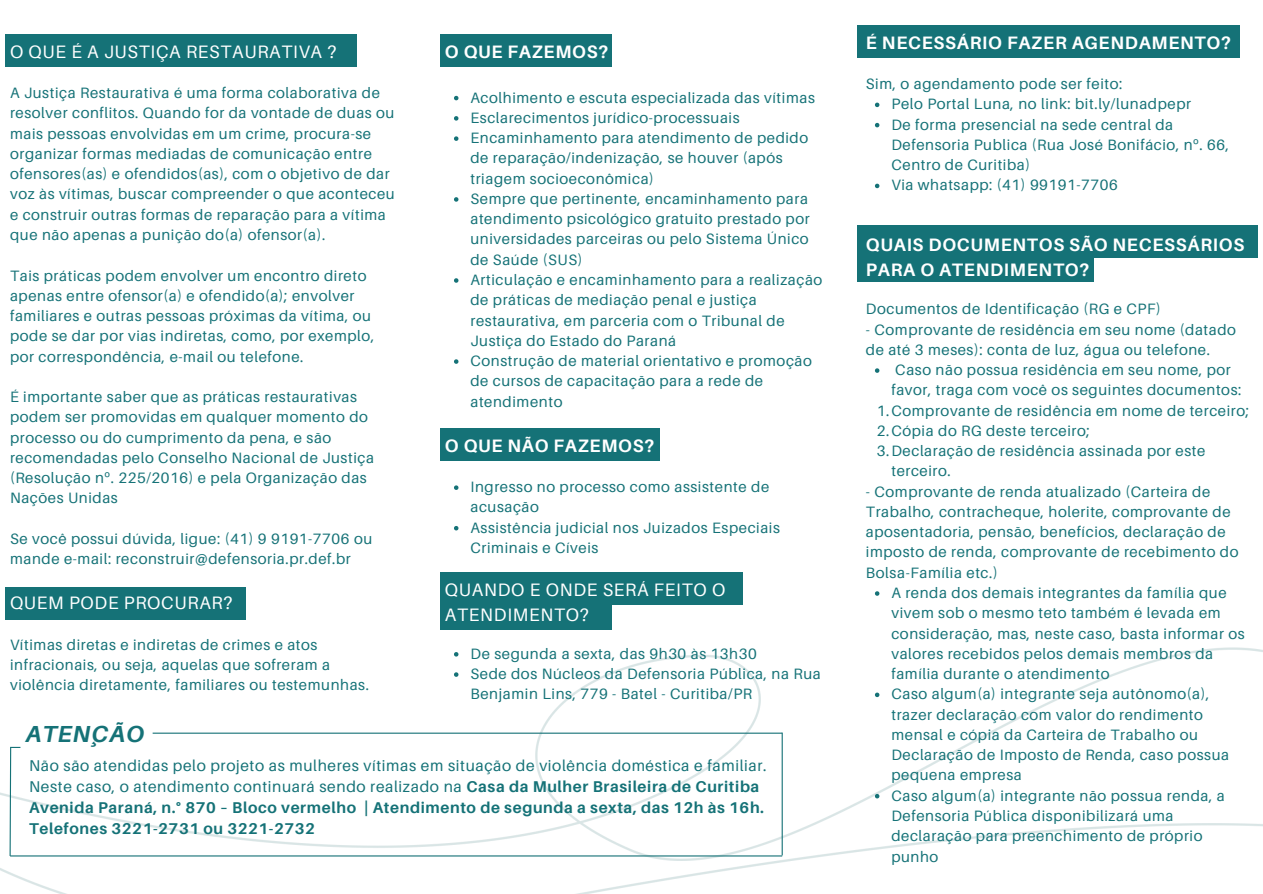
<style>
.page{position:relative;width:1263px;height:894px;background:#fff}
.page>*{position:absolute;margin:0;border:0;box-sizing:border-box;transform-origin:0 0}
.t1{font:italic 700 23.25px "Aileron";letter-spacing:.04em;color:#157277}
.t2{font:700 18px/24.8px "Aileron";letter-spacing:.04em;color:#fff}
.t3{font:18px/24.8px "Aileron";letter-spacing:.04em;color:#fff}
.t4{font:15.6px "Aileron";letter-spacing:.04em;color:#157277}
.t5{font:700 15.6px "Aileron";letter-spacing:.04em;color:#157277}
.t6{font:15px/20.2px "Aileron";letter-spacing:.04em;color:#157277}
.s1{font-family:"Noto Sans"}
.s2{font-weight:700}
</style>
<div class="page">
<img style="left:0;top:486px;width:1263px;height:407px">
<div style="left:440px;top:572px;width:303px;height:32px;background:#157277"></div>
<div style="left:440px;top:597px;width:172px;height:32px;background:#157277"></div>
<div style="left:857px;top:25px;width:383px;height:32px;background:#157277"></div>
<div style="left:857px;top:225px;width:401px;height:32px;background:#157277"></div>
<div style="left:857px;top:249px;width:237px;height:33px;background:#157277"></div>
<svg style="left:875px;top:103px;width:4px;height:4px"></svg>
<svg style="left:875px;top:123px;width:4px;height:4px"></svg>
<svg style="left:875px;top:184px;width:4px;height:4px"></svg>
<svg style="left:875px;top:368px;width:4px;height:5px"></svg>
<svg style="left:875px;top:591px;width:4px;height:4px"></svg>
<svg style="left:875px;top:692px;width:4px;height:5px"></svg>
<svg style="left:875px;top:793px;width:4px;height:5px"></svg>
<div style="left:5px;top:35px;width:352px;height:32px;background:#157277"></div>
<div style="left:5px;top:587px;width:241px;height:32px;background:#157277"></div>
<div style="left:440px;top:35px;width:172px;height:32px;background:#157277"></div>
<div style="left:440px;top:428px;width:220px;height:33px;background:#157277"></div>
<hr style="left:153px;top:732px;width:629px;height:1px;background:#157277">
<hr style="left:10px;top:855px;width:772px;height:1px;background:#157277">
<hr style="left:782px;top:732px;width:1px;height:123px;background:#157277">
<svg style="left:9px;top:746px;width:11px;height:110px"></svg>
<svg style="left:454px;top:96px;width:4px;height:4px"></svg>
<svg style="left:454px;top:116px;width:4px;height:5px"></svg>
<svg style="left:454px;top:136px;width:4px;height:5px"></svg>
<svg style="left:454px;top:197px;width:4px;height:5px"></svg>
<svg style="left:454px;top:278px;width:4px;height:5px"></svg>
<svg style="left:454px;top:359px;width:4px;height:5px"></svg>
<svg style="left:454px;top:485px;width:4px;height:5px"></svg>
<svg style="left:454px;top:526px;width:4px;height:4px"></svg>
<svg style="left:454px;top:652px;width:4px;height:4px"></svg>
<svg style="left:454px;top:672px;width:4px;height:4px"></svg>
<h3 class="t3" style="left:10px;top:38px;width:328px">O QUE É A JUSTIÇA RESTAURATIVA ?</h3>
<p class="t6" style="left:10px;top:82px;width:386px">A Justiça Restaurativa é uma forma colaborativa de resolver conflitos. Quando for da vontade de duas ou mais pessoas envolvidas em um crime, procura-se organizar formas mediadas de comunicação entre ofensores(as) e ofendidos(as), com o objetivo de dar voz às vítimas, buscar compreender o que aconteceu e construir outras formas de reparação para a vítima que não apenas a punição do(a) ofensor(a).</p>
<p class="t6" style="left:10px;top:265px;width:366px">Tais práticas podem envolver um encontro direto apenas entre ofensor(a) e ofendido(a); envolver familiares e outras pessoas próximas da vítima, ou pode se dar por vias indiretas, como, por exemplo, por correspondência, e-mail ou telefone.</p>
<p class="t6" style="left:10px;top:386px;width:365px">É importante saber que as práticas restaurativas podem ser promovidas em qualquer momento do processo ou do cumprimento da pena, e são recomendadas pelo Conselho Nacional de Justiça (Resolução n<span class="s1">º</span>. 225/2016) e pela Organização das Nações Unidas</p>
<p class="t6" style="left:10px;top:528px;width:364px">Se você possui dúvida, ligue: (41) 9 9191-7706 ou mande e-mail: reconstruir@defensoria.pr.def.br</p>
<h3 class="t3" style="left:10px;top:590px;width:224px">QUEM PODE PROCURAR?</h3>
<p class="t6" style="left:10px;top:634px;width:360px">Vítimas diretas e indiretas de crimes e atos infracionais, ou seja, aquelas que sofreram a violência diretamente, familiares ou testemunhas.</p>
<p class="t1" style="left:26px;top:719px;width:120px">ATENÇÃO</p>
<p class="t2" style="left:445px;top:38px;width:165px">O QUE FAZEMOS?</p>
<p class="t6" style="left:470px;top:87px;width:353px">Acolhimento e escuta especializada das vítimas Esclarecimentos jurídico-processuais Encaminhamento para atendimento de pedido de reparação/indenização, se houver (após triagem socioeconômica)<br>Sempre que pertinente, encaminhamento para atendimento psicológico gratuito prestado por universidades parceiras ou pelo Sistema Único de Saúde (SUS)<br>Articulação e encaminhamento para a realização de práticas de mediação penal e justiça restaurativa, em parceria com o Tribunal de Justiça do Estado do Paraná<br>Construção de material orientativo e promoção de cursos de capacitação para a rede de atendimento</p>
<p class="t2" style="left:445px;top:432px;width:211px">O QUE NÃO FAZEMOS?</p>
<p class="t6" style="left:470px;top:476px;width:311px">Ingresso no processo como assistente de acusação<br>Assistência judicial nos Juizados Especiais<br>Criminais e Cíveis</p>
<p class="t3" style="left:445px;top:576px;width:282px">QUANDO E ONDE SERÁ FEITO O<br>ATENDIMENTO?</p>
<p class="t6" style="left:470px;top:643px;width:352px">De segunda a sexta, das 9h30 às 13h30<br>Sede dos Núcleos da Defensoria Pública, na Rua<br>Benjamin Lins, 779 - Batel - Curitiba/PR</p>
<p class="t4" style="left:29px;top:755px;width:739px">Não são atendidas pelo projeto as mulheres vítimas em situação de violência doméstica e familiar.</p>
<h1 class="t4" style="left:29px;top:777px;width:732px">Neste caso, o atendimento continuará sendo realizado na <span class="s2">Casa da Mulher Brasileira de Curitiba</span></h1>
<p class="t5" style="left:29px;top:798px;width:736px">Avenida Paraná, n.° 870 – Bloco vermelho | Atendimento de segunda a sexta, das 12h às 16h.</p>
<p class="t5" style="left:29px;top:819px;width:287px">Telefones 3221-2731 ou 3221-2732</p>
<p class="t2" style="left:866px;top:29px;width:367px">É NECESSÁRIO FAZER AGENDAMENTO?</p>
<p class="t6" style="left:891px;top:73px;width:339px;text-indent:-25px">Sim, o agendamento pode ser feito:<br>Pelo Portal Luna, no link: bit.ly/lunadpepr<br>De forma presencial na sede central da Defensoria Publica (Rua José Bonifácio, n<span class="s1">º</span>. 66, Centro de Curitiba)<br>Via whatsapp: (41) 99191-7706</p>
<p class="t2" style="left:866px;top:232px;width:380px">QUAIS DOCUMENTOS SÃO NECESSÁRIOS<br>PARA O ATENDIMENTO?</p>
<p class="t6" style="left:866px;top:298px;width:296px">Documentos de Identificação (RG e CPF)</p>
<p class="t6" style="left:866px;top:319px;width:372px">- Comprovante de residência em seu nome (datado de até 3 meses): conta de luz, água ou telefone.</p>
<p class="t6" style="left:895px;top:359px;width:337px">Caso não possua residência em seu nome, por</p>
<p class="t6" style="left:891px;top:379px;width:352px">favor, traga com você os seguintes documentos:</p>
<p class="t6" style="left:877px;top:400px;width:374px">1.Comprovante de residência em nome de terceiro;</p>
<p class="t6" style="left:877px;top:420px;width:215px">2.Cópia do RG deste terceiro;</p>
<p class="t6" style="left:877px;top:440px;width:330px">3.Declaração de residência assinada por este</p>
<p class="t6" style="left:891px;top:460px;width:61px">terceiro.</p>
<p class="t6" style="left:866px;top:481px;width:374px">- Comprovante de renda atualizado (Carteira de Trabalho, contracheque, holerite, comprovante de aposentadoria, pensão, benefícios, declaração de imposto de renda, comprovante de recebimento do Bolsa-Família etc.)</p>
<p class="t6" style="left:891px;top:582px;width:355px">A renda dos demais integrantes da família que vivem sob o mesmo teto também é levada em consideração, mas, neste caso, basta informar os valores recebidos pelos demais membros da família durante o atendimento<br>Caso algum(a) integrante seja autônomo(a), trazer declaração com valor do rendimento mensal e cópia da Carteira de Trabalho ou Declaração de Imposto de Renda, caso possua pequena empresa<br>Caso algum(a) integrante não possua renda, a Defensoria Pública disponibilizará uma declaração para preenchimento de próprio punho</p>
</div>
